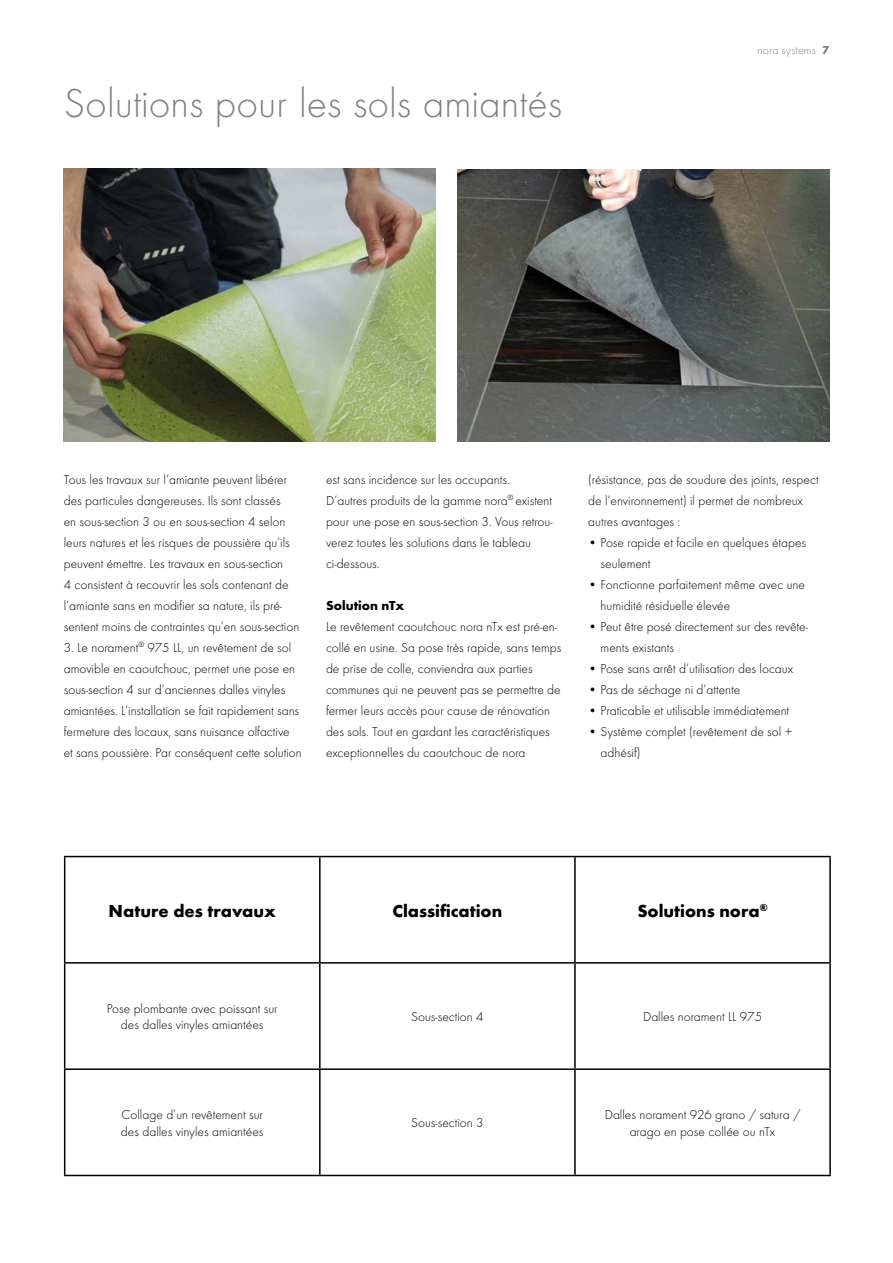
<style>
.page{position:relative;width:893px;height:1263px;background:#fff}
.page>*{position:absolute;margin:0;border:0;box-sizing:border-box;transform-origin:0 0}
.t1{font:300 42px "Futura";color:#7f8486}
.t2{font:700 18px "Futura";color:#000}
.t3{font:300 13.5px/21px "Futura";color:#000}
.t4{font:700 13.5px "Futura";color:#000}
.t5{font:300 12px "Futura";letter-spacing:.015em;color:#7f8486}
.s1{font-weight:700}
</style>
<div class="page">
<img style="left:64px;top:169px;width:372px;height:273px">
<img style="left:457px;top:169px;width:372px;height:273px">
<hr style="left:64px;top:856px;width:256px;height:1px;background:#000">
<hr style="left:64px;top:857px;width:1px;height:105px;background:#000">
<hr style="left:320px;top:856px;width:255px;height:1px;background:#000">
<hr style="left:319px;top:857px;width:2px;height:105px;background:#000">
<hr style="left:575px;top:856px;width:256px;height:1px;background:#000">
<hr style="left:574px;top:857px;width:2px;height:105px;background:#000">
<hr style="left:829px;top:857px;width:2px;height:105px;background:#000">
<hr style="left:64px;top:962px;width:256px;height:2px;background:#000">
<hr style="left:64px;top:964px;width:1px;height:104px;background:#000">
<hr style="left:320px;top:962px;width:255px;height:2px;background:#000">
<hr style="left:319px;top:964px;width:2px;height:104px;background:#000">
<hr style="left:575px;top:962px;width:256px;height:2px;background:#000">
<hr style="left:574px;top:964px;width:2px;height:104px;background:#000">
<hr style="left:829px;top:964px;width:2px;height:104px;background:#000">
<hr style="left:64px;top:1068px;width:256px;height:2px;background:#000">
<hr style="left:64px;top:1070px;width:1px;height:105px;background:#000">
<hr style="left:320px;top:1068px;width:255px;height:2px;background:#000">
<hr style="left:319px;top:1070px;width:2px;height:105px;background:#000">
<hr style="left:575px;top:1068px;width:256px;height:2px;background:#000">
<hr style="left:574px;top:1070px;width:2px;height:105px;background:#000">
<hr style="left:829px;top:1070px;width:2px;height:105px;background:#000">
<hr style="left:64px;top:1175px;width:256px;height:1px;background:#000">
<hr style="left:320px;top:1175px;width:255px;height:1px;background:#000">
<hr style="left:575px;top:1175px;width:256px;height:1px;background:#000">
<h1 class="t1" style="left:64px;top:79px;width:500px">Solutions pour les sols amiantés</h1>
<p class="t5" style="left:757px;top:43px;width:73px">nora systems <span class="s1">7</span></p>
<p class="t3" style="left:64px;top:469px;width:237px">Tous les travaux sur l’amiante peuvent libérer des particules dangereuses. Ils sont classés<br>en sous-section 3 ou en sous-section 4 selon leurs natures et les risques de poussière qu’ils peuvent émettre. Les travaux en sous-section<br>4 consistent à recouvrir les sols contenant de l’amiante sans en modifier sa nature, ils pré&shy;sentent moins de contraintes qu’en sous-section</p>
<p class="t3" style="left:64px;top:637px;width:240px">3. Le norament<sup>®</sup> 975 LL, un revêtement de sol amovible en caoutchouc, permet une pose en sous-section 4 sur d’anciennes dalles vinyles amiantées. L’installation se fait rapidement sans fermeture des locaux, sans nuisance olfactive et sans poussière. Par conséquent cette solution</p>
<p class="t3" style="left:326px;top:469px;width:228px">est sans incidence sur les occupants.<br>D’autres produits de la gamme nora<sup>®</sup> existent pour une pose en sous-section 3. Vous retrou&shy;verez toutes les solutions dans le tableau ci-dessous.</p>
<p class="t4" style="left:326px;top:597px;width:80px">Solution nTx</p>
<p class="t3" style="left:326px;top:616px;width:237px">Le revêtement caoutchouc nora nTx est pré-en&shy;collé en usine. Sa pose très rapide, sans temps de prise de colle, conviendra aux parties communes qui ne peuvent pas se permettre de fermer leurs accès pour cause de rénovation des sols. Tout en gardant les caractéristiques exceptionnelles du caoutchouc de nora</p>
<p class="t3" style="left:588px;top:469px;width:232px">(résistance, pas de soudure des joints, respect de l’environnement) il permet de nombreux autres avantages :</p>
<p class="t3" style="left:601px;top:532px;width:207px;text-indent:-12px">• Pose rapide et facile en quelques étapes seulement</p>
<p class="t3" style="left:601px;top:574px;width:206px;text-indent:-12px">• Fonctionne parfaitement même avec une humidité résiduelle élevée</p>
<p class="t3" style="left:601px;top:616px;width:209px;text-indent:-12px">• Peut être posé directement sur des revête&shy;ments existants</p>
<p class="t3" style="left:588px;top:658px;width:206px">• Pose sans arrêt d’utilisation des locaux</p>
<p class="t3" style="left:588px;top:679px;width:154px">• Pas de séchage ni d’attente</p>
<p class="t3" style="left:588px;top:700px;width:202px">• Praticable et utilisable immédiatement</p>
<p class="t3" style="left:601px;top:721px;width:193px;text-indent:-12px">• Système complet (revêtement de sol + adhésif)</p>
<h2 class="t2" style="left:109px;top:900px;width:169px">Nature des travaux</h2>
<h2 class="t2" style="left:392px;top:900px;width:111px">Classification</h2>
<h2 class="t2" style="left:637px;top:900px;width:132px">Solutions nora<sup>®</sup></h2>
<p class="t3" style="left:107px;top:1000px;width:172px;line-height:16.5px;text-align:center">Pose plombante avec poissant sur des dalles vinyles amiantées</p>
<p class="t3" style="left:411px;top:1006px;width:74px">Sous-section 4</p>
<p class="t3" style="left:643px;top:1006px;width:121px">Dalles norament LL 975</p>
<p class="t3" style="left:121px;top:1106px;width:144px;line-height:16.5px">Collage d’un revêtement sur des dalles vinyles amiantées</p>
<p class="t3" style="left:411px;top:1112px;width:74px">Sous-section 3</p>
<p class="t3" style="left:605px;top:1106px;width:197px;line-height:16.5px;text-align:center">Dalles norament 926 grano / satura / arago en pose collée ou nTx</p>
</div>
